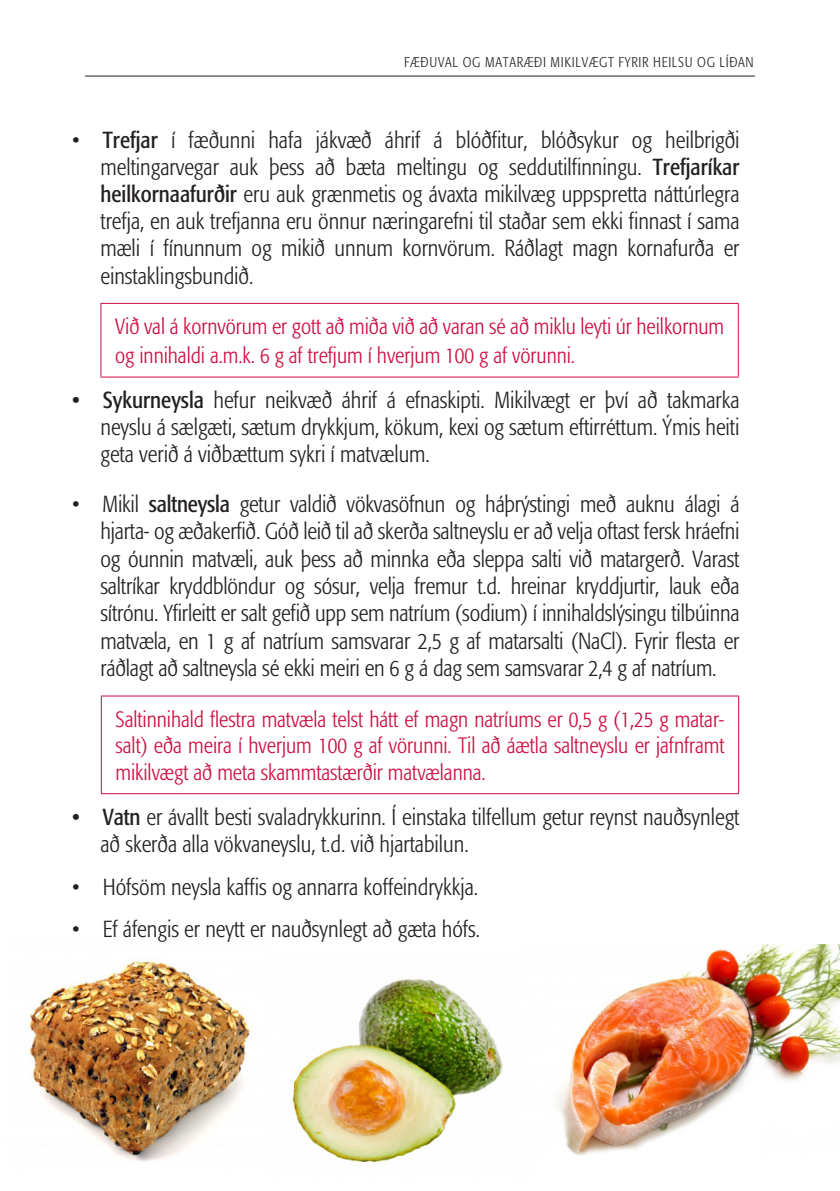
<style>
.page{position:relative;width:840px;height:1191px;background:#fff}
.page>*{position:absolute;margin:0;border:0;box-sizing:border-box;transform-origin:0 0}
.t1{font:300 condensed 23px/27.2px "Formata";color:#231f20;text-align:justify}
.meginmál_formata_lig{font:300 condensed 22px/26.4px "Formata";color:#cd0d40}
.t2{font:300 condensed 14px "Formata";letter-spacing:.05em;color:#231f20}
.s1{font-weight:400}
</style>
<div class="page">
<hr style="left:85px;top:76px;width:669px;height:1px;background:#231f20">
<img style="left:29px;top:961px;width:221px;height:201px">
<img style="left:292px;top:979px;width:211px;height:184px">
<img style="left:557px;top:944px;width:282px;height:211px">
<hr style="left:100px;top:303px;width:638px;height:1px;background:#cd0d40">
<hr style="left:100px;top:304px;width:1px;height:72px;background:#cd0d40">
<hr style="left:737px;top:304px;width:1px;height:72px;background:#cd0d40">
<hr style="left:100px;top:376px;width:638px;height:1px;background:#cd0d40">
<hr style="left:101px;top:695px;width:637px;height:1px;background:#cd0d40">
<hr style="left:101px;top:696px;width:1px;height:97px;background:#cd0d40">
<hr style="left:737px;top:696px;width:1px;height:97px;background:#cd0d40">
<hr style="left:101px;top:793px;width:637px;height:1px;background:#cd0d40">
<p class="t2" style="left:404px;top:54px;width:351px">FÆÐUVAL OG MATARÆÐI MIKILVÆGT FYRIR HEILSU OG LÍÐAN</p>
<p class="t1" style="left:100px;top:126px;width:640px;text-indent:-28px">• <span class="s1">Trefjar</span> í fæðunni hafa jákvæð áhrif á blóðfitur, blóðsykur og heilbrigði meltingarvegar auk þess að bæta meltingu og seddutilfinningu. <span class="s1">Trefjaríkar heilkornaafurðir</span> eru auk grænmetis og ávaxta mikilvæg uppspretta náttúrlegra trefja, en auk trefjanna eru önnur næringarefni til staðar sem ekki finnast í sama mæli í fínunnum og mikið unnum kornvörum. Ráðlagt magn kornafurða er einstaklingsbundið.</p>
<p class="meginmál_formata_lig" style="left:115px;top:312px;width:610px;line-height:28.8px">Við val á kornvörum er gott að miða við að varan sé að miklu leyti úr heilkornum og innihaldi a.m.k. 6 g af trefjum í hverjum 100 g af vörunni.</p>
<p class="t1" style="left:100px;top:387px;width:640px;text-indent:-28px"><span class="s1">• Sykurneysla</span> hefur neikvæð áhrif á efnaskipti. Mikilvægt er því að takmarka neyslu á sælgæti, sætum drykkjum, kökum, kexi og sætum eftirréttum. Ýmis heiti geta verið á viðbættum sykri í matvælum.</p>
<p class="t1" style="left:100px;top:491px;width:640px;text-indent:-28px">• Mikil <span class="s1">saltneysla</span> getur valdið vökvasöfnun og háþrýstingi með auknu álagi á hjarta- og æðakerfið. Góð leið til að skerða saltneyslu er að velja oftast fersk hráefni og óunnin matvæli, auk þess að minnka eða sleppa salti við matargerð. Varast saltríkar kryddblöndur og sósur, velja fremur t.d. hreinar kryddjurtir, lauk eða sítrónu. Yfirleitt er salt gefið upp sem natríum (sodium) í innihaldslýsingu tilbúinna matvæla, en 1 g af natríum samsvarar 2,5 g af matarsalti (NaCl). Fyrir flesta er ráðlagt að saltneysla sé ekki meiri en 6 g á dag sem samsvarar 2,4 g af natríum.</p>
<p class="meginmál_formata_lig" style="left:115px;top:706px;width:610px;text-align:justify">Saltinnihald flestra matvæla telst hátt ef magn natríums er 0,5 g (1,25 g matar&shy;salt) eða meira í hverjum 100 g af vörunni. Til að áætla saltneyslu er jafnframt mikilvægt að meta skammtastærðir matvælanna.</p>
<p class="t1" style="left:100px;top:803px;width:640px;text-indent:-28px"><span class="s1">• Vatn</span> er ávallt besti svaladrykkurinn. Í einstaka tilfellum getur reynst nauðsynlegt að skerða alla vökvaneyslu, t.d. við hjartabilun.</p>
<p class="t1" style="left:72px;top:873px;width:407px">• Hófsöm neysla kaffis og annarra koffeindrykkja.</p>
<p class="t1" style="left:72px;top:916px;width:409px">• Ef áfengis er neytt er nauðsynlegt að gæta hófs.</p>
</div>
